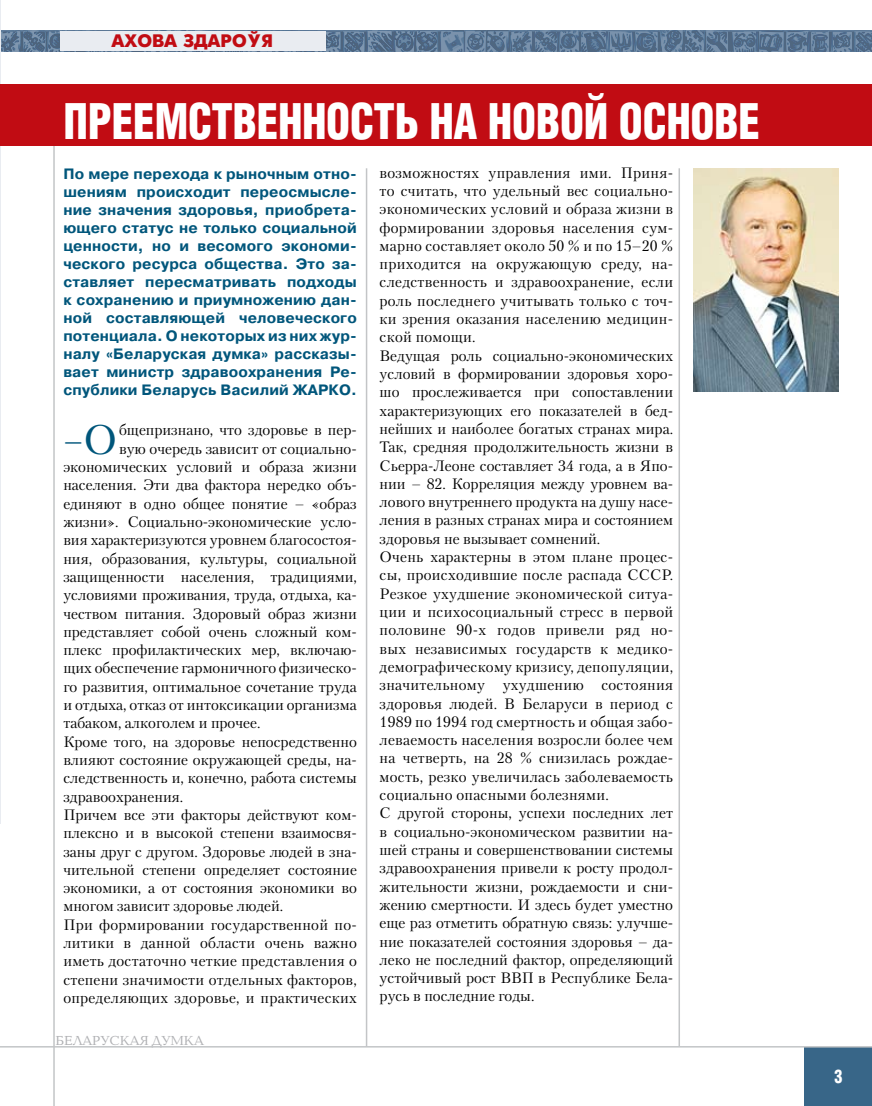
<style>
.page{position:relative;width:872px;height:1106px;background:#fff}
.page>*{position:absolute;margin:0;border:0;box-sizing:border-box;transform-origin:0 0}
.t1{font:700 47.85px "AG Letterica Cond L";color:#fff;scale:.9 1}
.t2{font:41.1px "Petersburg C";color:#00567b;scale:.75 1}
.t3{font:18px "Futuris Extra C";color:#c10c13}
.t4{font:700 18px "AG Letterica Cond L";color:#fff;scale:.9 1}
.t5{font:15px/18.3px "Petersburg C";color:#000}
.t6{font:700 15px/18px "Pragmatica C";letter-spacing:.01em;color:#00567b;text-align:justify}
.t7{font:13.5px "Baltica C";color:#aeafb2}
</style>
<div class="page">
<div style="left:804px;top:1047px;width:68px;height:59px;background:#386688"></div>
<svg style="left:1px;top:31px;width:871px;height:21px"></svg>
<hr style="left:0;top:1046px;width:872px;height:1px;background:#c3c5c7">
<hr style="left:366px;top:168px;width:1px;height:878px;background:#c3c5c7">
<hr style="left:53px;top:142px;width:2px;height:964px;background:#c3c5c7">
<hr style="left:0;top:0;width:1px;height:824px;background:#e9ecf1">
<div style="left:60px;top:31px;width:266px;height:20px;background:#e9ecf1"></div>
<hr style="left:678px;top:168px;width:2px;height:878px;background:#c3c5c7">
<div style="left:1px;top:84px;width:871px;height:61px;background:#c10c13"></div>
<img style="left:694px;top:169px;width:144px;height:223px">
<p class="t3" style="left:111px;top:31px;width:163px">Ахова здароўя</p>
<h1 class="t1" style="left:64px;top:93px;width:775px">Преемственность на новой основе</h1>
<p class="t6" style="left:63px;top:165px;width:295px">По мере перехода к рыночным отно&shy;шениям происходит переосмысле&shy;ние значения здоровья, приобрета&shy;ющего статус не только социальной ценности, но и весомого экономи&shy;ческого ресурса общества. Это за&shy;ставляет пересматривать подходы к сохранению и приумножению дан&shy;ной составляющей человеческого потенциала. О некоторых из них жур&shy;налу «Беларуская думка» рассказы&shy;вает министр здравоохранения Ре&shy;спублики Беларусь Василий ЖАРКО.</p>
<h2 class="t2" style="left:63px;top:415px;width:73px">–О</h2>
<p class="t5" style="left:119px;top:421px;width:239px">бщепризнано, что здоровье в пер-</p>
<p class="t5" style="left:379px;top:163px;width:295px">возможностях управления ими. Приня&shy;то считать, что удельный вес социально&shy;экономических условий и образа жизни в формировании здоровья населения сум&shy;марно составляет около 50 % и по 15–20 % приходится на окружающую среду, на&shy;следственность и здравоохранение, если роль последнего учитывать только с точ&shy;ки зрения оказания населению медицин&shy;ской помощи.<br>Ведущая роль социально-экономических условий в формировании здоровья хоро&shy;шо прослеживается при сопоставлении характеризующих его показателей в бед&shy;нейших и наиболее богатых странах мира.<br>Так, средняя продолжительность жизни в Сьерра-Леоне составляет 34 года, а в Япо&shy;нии – 82. Корреляция между уровнем ва&shy;лового внутреннего продукта на душу насе&shy;ления в разных странах мира и состоянием здоровья не вызывает сомнений.<br>Очень характерны в этом плане процес&shy;сы, происходившие после распада СССР.<br>Резкое ухудшение экономической ситуа&shy;ции и психосоциальный стресс в первой половине 90-х годов привели ряд но&shy;вых независимых государств к медико&shy;демографическому кризису, депопуляции, значительному ухудшению состояния здоровья людей. В Беларуси в период с 1989 по 1994 год смертность и общая забо&shy;леваемость населения возросли более чем на четверть, на 28 % снизилась рождае&shy;мость, резко увеличилась заболеваемость социально опасными болезнями.<br>С другой стороны, успехи последних лет в социально-экономическом развитии на&shy;шей страны и совершенствовании системы здравоохранения привели к росту продол&shy;жительности жизни, рождаемости и сни&shy;жению смертности. И здесь будет уместно еще раз отметить обратную связь: улучше&shy;ние показателей состояния здоровья – да&shy;леко не последний фактор, определяющий устойчивый рост ВВП в Республике Бела&shy;русь в последние годы.</p>
<p class="t5" style="left:119px;top:439px;width:239px">вую очередь зависит от социально-</p>
<p class="t5" style="left:63px;top:457px;width:295px">экономических условий и образа жизни</p>
<p class="t5" style="left:63px;top:476px;width:295px">населения. Эти два фактора нередко объ-</p>
<p class="t5" style="left:63px;top:494px;width:295px">единяют в одно общее понятие – «образ</p>
<p class="t5" style="left:63px;top:512px;width:295px">жизни». Социально-экономические усло-</p>
<p class="t5" style="left:63px;top:531px;width:295px">вия характеризуются уровнем благосостоя-</p>
<p class="t5" style="left:63px;top:549px;width:295px">ния, образования, культуры, социальной</p>
<p class="t5" style="left:63px;top:567px;width:295px">защищенности населения, традициями,</p>
<p class="t5" style="left:63px;top:585px;width:295px">условиями проживания, труда, отдыха, ка-</p>
<p class="t5" style="left:63px;top:604px;width:295px">чеством питания. Здоровый образ жизни</p>
<p class="t5" style="left:63px;top:622px;width:295px">представляет собой очень сложный ком-</p>
<p class="t5" style="left:63px;top:640px;width:295px">плекс профилактических мер, включаю-</p>
<p class="t5" style="left:63px;top:659px;width:295px">щих обеспечение гармоничного физическо-</p>
<p class="t5" style="left:63px;top:677px;width:295px">го развития, оптимальное сочетание труда</p>
<p class="t5" style="left:63px;top:695px;width:295px">и отдыха, отказ от интоксикации организма</p>
<p class="t5" style="left:63px;top:714px;width:199px">табаком, алкоголем и прочее.</p>
<p class="t5" style="left:63px;top:732px;width:295px">Кроме того, на здоровье непосредственно</p>
<p class="t5" style="left:63px;top:750px;width:295px">влияют состояние окружающей среды, на-</p>
<p class="t5" style="left:63px;top:768px;width:295px">следственность и, конечно, работа системы</p>
<p class="t5" style="left:63px;top:787px;width:121px">здравоохранения.</p>
<p class="t5" style="left:63px;top:805px;width:295px">Причем все эти факторы действуют ком-</p>
<p class="t5" style="left:63px;top:823px;width:295px">плексно и в высокой степени взаимосвя-</p>
<p class="t5" style="left:63px;top:842px;width:295px">заны друг с другом. Здоровье людей в зна-</p>
<p class="t5" style="left:63px;top:860px;width:295px">чительной степени определяет состояние</p>
<p class="t5" style="left:63px;top:878px;width:295px">экономики, а от состояния экономики во</p>
<p class="t5" style="left:63px;top:897px;width:221px">многом зависит здоровье людей.</p>
<p class="t5" style="left:63px;top:915px;width:295px">При формировании государственной по-</p>
<p class="t5" style="left:63px;top:933px;width:295px">литики в данной области очень важно</p>
<p class="t5" style="left:63px;top:951px;width:295px">иметь достаточно четкие представления о</p>
<p class="t5" style="left:63px;top:970px;width:295px">степени значимости отдельных факторов,</p>
<p class="t5" style="left:63px;top:988px;width:295px">определяющих здоровье, и практических</p>
<p class="t7" style="left:56px;top:1033px;width:150px">БЕЛАРУСКАЯ ДУМКА</p>
<p class="t4" style="left:834px;top:1065px;width:11px">3</p>
</div>
